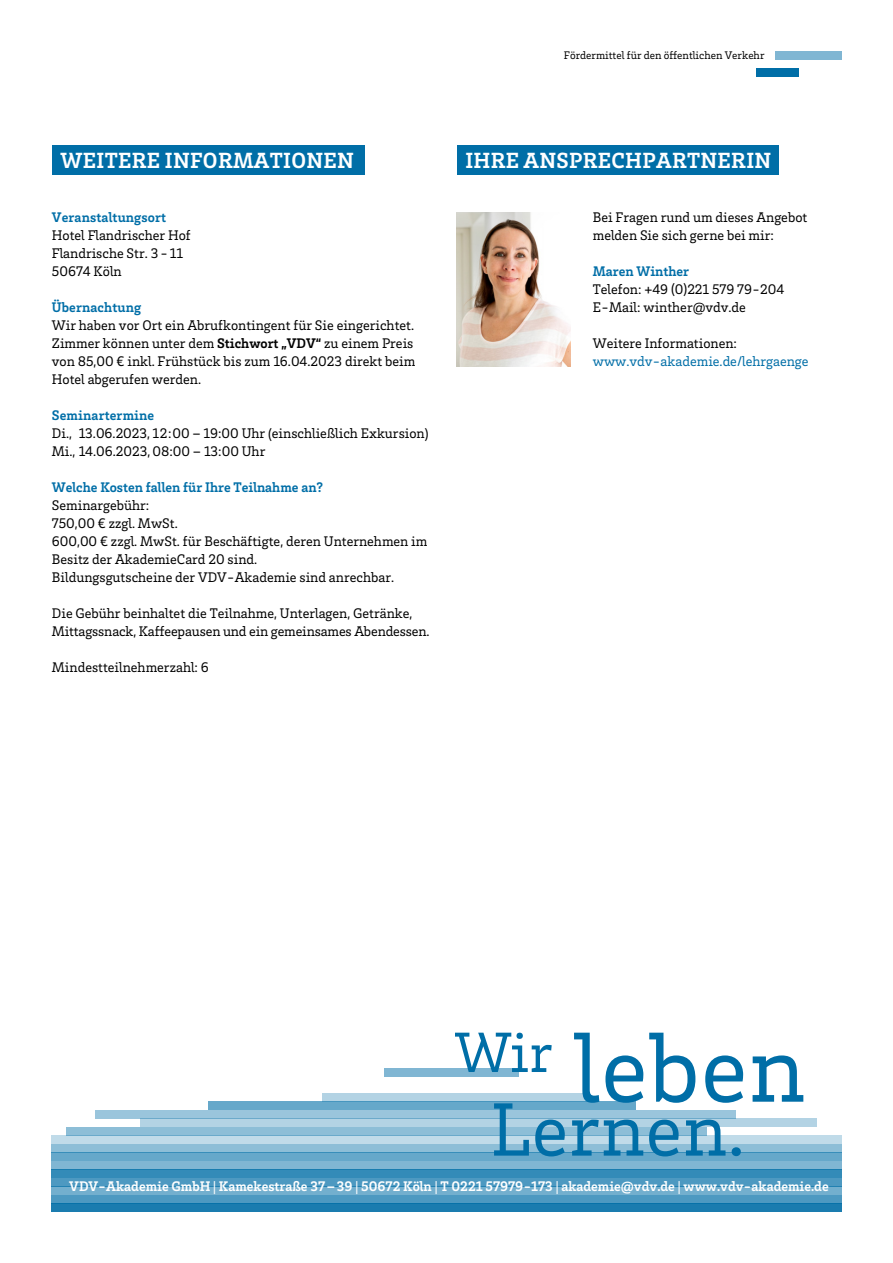
<style>
.page{position:relative;width:893px;height:1263px;background:#fff}
.page>*{position:absolute;margin:0;border:0;box-sizing:border-box;transform-origin:0 0}
.t1{font:700 22.5px "VDV Brix Slab";letter-spacing:.015em;color:#fff}
.t2{font:14.25px/18px "VDV Brix Slab";color:#000}
.t3{font:700 14.25px "VDV Brix Slab";color:#fff}
.t4{font:700 14.25px "VDV Brix Slab";letter-spacing:.01em;color:#006ea7}
.t5{font:14.25px "VDV Brix Slab";color:#006ea7}
.t6{font:11.25px "VDV Brix Slab";color:#000}
.s1{font-weight:700}
</style>
<div class="page">
<div style="left:775px;top:51px;width:67px;height:9px;background:#80b6d3"></div>
<div style="left:756px;top:68px;width:42px;height:9px;background:#006ea7"></div>
<div style="left:457px;top:145px;width:321px;height:30px;background:#006ea7"></div>
<img style="left:457px;top:212px;width:114px;height:154px">
<div style="left:52px;top:145px;width:312px;height:30px;background:#006ea7"></div>
<div style="left:51px;top:1169px;width:791px;height:9px;background:#338bb8"></div>
<div style="left:51px;top:1178px;width:791px;height:8px;background:#4d99c1"></div>
<div style="left:51px;top:1186px;width:791px;height:9px;background:#73afce"></div>
<div style="left:51px;top:1195px;width:791px;height:8px;background:#4d99c1"></div>
<div style="left:51px;top:1203px;width:791px;height:9px;background:#1a7caf"></div>
<div style="left:51px;top:1161px;width:791px;height:8px;background:#80b6d3"></div>
<div style="left:51px;top:1135px;width:791px;height:9px;background:#c0dbe9"></div>
<div style="left:51px;top:1152px;width:791px;height:9px;background:#66a8ca"></div>
<div style="left:51px;top:1144px;width:791px;height:8px;background:#8dbed7"></div>
<svg style="left:455px;top:1033px;width:348px;height:123px"></svg>
<svg style="left:141px;top:1118px;width:676px;height:9px;background:#94c1d9"></svg>
<svg style="left:66px;top:1127px;width:641px;height:8px;background:#80b7d2"></svg>
<div style="left:208px;top:1101px;width:428px;height:9px;background:#66a8ca"></div>
<div style="left:322px;top:1093px;width:265px;height:8px;background:#b3d3e4"></div>
<svg style="left:385px;top:1068px;width:134px;height:8px"></svg>
<div style="left:95px;top:1110px;width:641px;height:8px;background:#9ac5dc"></div>
<p class="t6" style="left:564px;top:48px;width:202px">Fördermittel für den öffentlichen Verkehr</p>
<h1 class="t1" style="left:61px;top:145px;width:295px">WEITERE INFORMATIONEN</h1>
<h1 class="t1" style="left:465px;top:145px;width:307px">IHRE ANSPRECHPARTNERIN</h1>
<p class="t4" style="left:52px;top:208px;width:116px">Veranstaltungsort</p>
<p class="t2" style="left:52px;top:225px;width:140px">Hotel Flandrischer Hof<br>Flandrische Str. 3 -‑ 11<br>50674 Köln</p>
<p class="t4" style="left:52px;top:298px;width:91px">Übernachtung</p>
<p class="t2" style="left:52px;top:315px;width:365px">Wir haben vor Ort ein Abrufkontingent für Sie eingerichtet.<br>Zimmer können unter dem <span class="s1">Stichwort „VDV“</span> zu einem Preis von 85,00 € inkl. Frühstück bis zum 16.04.2023 direkt beim Hotel abgerufen werden.</p>
<p class="t4" style="left:52px;top:406px;width:104px">Seminartermine</p>
<p class="t2" style="left:52px;top:423px;width:378px">Di., 13.06.2023, 12:00 – 19:00 Uhr (einschließlich Exkursion)<br>Mi., 14.06.2023,08:00 – 13:00 Uhr</p>
<p class="t4" style="left:52px;top:478px;width:273px">Welche Kosten fallen für Ihre Teilnahme an?</p>
<p class="t2" style="left:52px;top:495px;width:377px">Seminargebühr:<br>750,00 € zzgl. MwSt.<br>600,00 € zzgl. MwSt. für Beschäftigte, deren Unternehmen im Besitz der AkademieCard 20 sind.<br>Bildungsgutscheine der VDV-Akademie sind anrechbar.</p>
<p class="t2" style="left:52px;top:603px;width:379px">Die Gebühr beinhaltet die Teilnahme, Unterlagen, Getränke,<br>Mittagssnack, Kaffeepausen und ein gemeinsames Abendessen.</p>
<p class="t2" style="left:52px;top:657px;width:158px">Mindestteilnehmerzahl: 6</p>
<p class="t2" style="left:593px;top:207px;width:216px">Bei Fragen rund um dieses Angebot melden Sie sich gerne bei mir:</p>
<p class="t4" style="left:593px;top:262px;width:98px">Maren Winther</p>
<p class="t2" style="left:593px;top:279px;width:193px">Telefon: +49 (0)221 579 79-204<br>E-Mail: winther@vdv.de</p>
<p class="t2" style="left:593px;top:333px;width:146px">Weitere Informationen:</p>
<p class="t5" style="left:593px;top:352px;width:217px">www.vdv-akademie.de/lehrgaenge</p>
<p class="t3" style="left:69px;top:1177px;width:761px">VDV-Akademie GmbH | Kamekestraße 37–39 | 50672 Köln | T 0221 57979-173 | akademie@vdv.de | www.vdv-akademie.de</p>
</div>
